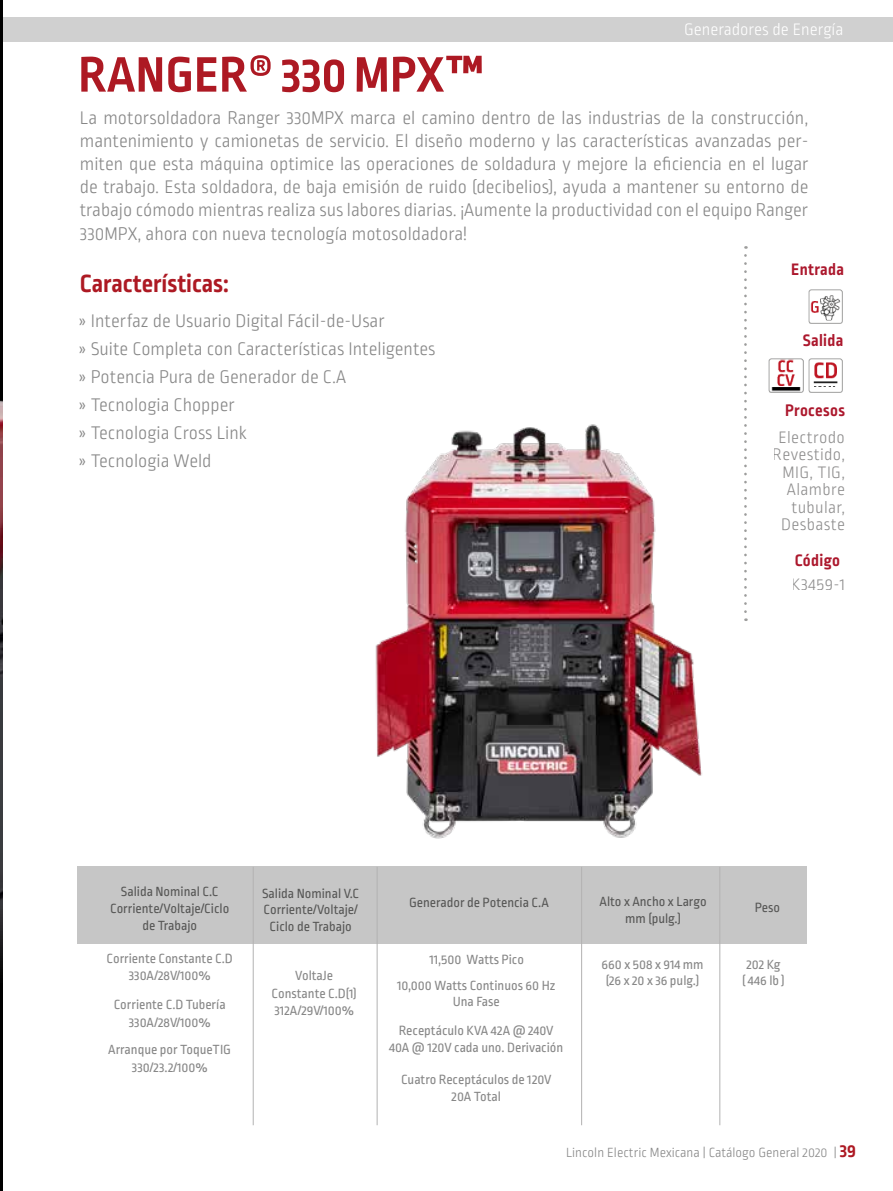
<style>
.page{position:relative;width:893px;height:1191px;background:#fff}
.page>*{position:absolute;margin:0;border:0;box-sizing:border-box;transform-origin:0 0}
.t1{font:700 52.5px "Ropa Sans Pro";letter-spacing:.01em;color:#ad1923}
.t2{font:700 26.25px "Ropa Sans Pro";color:#ad1923}
.t3{font:300 19.25px/23.1px "Ropa Sans Pro";color:#878787;text-align:justify}
.t4{font:300 17.5px/17.5px "Ropa Sans Pro";letter-spacing:.02em;color:#706f6f;text-align:right}
.t5{font:700 17.5px "Ropa Sans Pro";letter-spacing:.02em;color:#ac182d}
.t6{font:300 17.5px "Ropa Sans Pro";color:#fff}
.t7{font:14px/17.5px "Ropa Sans Pro";color:#878787;text-align:center}
.t8{font:14px/16.8px "Ropa Sans Pro";color:#575756;text-align:center}
.t9{font:300 14px "Ropa Sans Pro";color:#878787}
.s1{font-weight:700;font-size:19.25px;color:#ad1923}
</style>
<div class="page">
<div style="left:0;top:17px;width:893px;height:25px;background:#d0d0d0"></div>
<svg style="left:744px;top:255px;width:3px;height:366px"></svg>
<img style="left:375px;top:424px;width:327px;height:415px">
<hr style="left:0;top:0;width:2px;height:1191px;background:#000">
<img style="left:0;top:400px;width:2px;height:571px">
<div style="left:77px;top:867px;width:730px;height:77px;background:#c6c6c6"></div>
<hr style="left:253px;top:867px;width:1px;height:258px;background:#b3b2b2">
<hr style="left:377px;top:867px;width:1px;height:258px;background:#b3b2b2">
<hr style="left:581px;top:867px;width:1px;height:258px;background:#b3b2b2">
<hr style="left:719px;top:867px;width:1px;height:258px;background:#b3b2b2">
<img style="left:808px;top:289px;width:35px;height:35px">
<img style="left:808px;top:358px;width:35px;height:34px">
<img style="left:769px;top:358px;width:34px;height:34px">
<h1 class="t1" style="left:78px;top:45px;width:407px">RANGER® 330 MPX™</h1>
<p class="t6" style="left:684px;top:20px;width:161px">Generadores de Energía</p>
<p class="t3" style="left:80px;top:107px;width:730px">La motorsoldadora Ranger 330MPX marca el camino dentro de las industrias de la construcción, mantenimiento y camionetas de servicio. El diseño moderno y las características avanzadas per&shy;miten que esta máquina optimice las operaciones de soldadura y mejore la eficiencia en el lugar de trabajo. Esta soldadora, de baja emisión de ruido (decibelios), ayuda a mantener su entorno de trabajo cómodo mientras realiza sus labores diarias. ¡Aumente la productividad con el equipo Ranger 330MPX, ahora con nueva tecnología motosoldadora!</p>
<h2 class="t2" style="left:80px;top:268px;width:150px">Características:</h2>
<p class="t3" style="left:78px;top:308px;width:359px;line-height:28px;text-align:left">» Interfaz de Usuario Digital Fácil-de-Usar<br>» Suite Completa con Características Inteligentes » Potencia Pura de Generador de C.A<br>» Tecnologia Chopper<br>» Tecnologia Cross Link<br>» Tecnologia Weld</p>
<p class="t5" style="left:791px;top:259px;width:54px">Entrada</p>
<p class="t5" style="left:803px;top:330px;width:42px">Salida</p>
<p class="t5" style="left:785px;top:401px;width:61px">Procesos</p>
<p class="t4" style="left:773px;top:429px;width:74px">Electrodo<br>Revestido,<br>MIG, TIG,<br>Alambre tubular,<br>Desbaste</p>
<p class="t5" style="left:795px;top:550px;width:47px">Código</p>
<p class="t4" style="left:792px;top:576px;width:55px">K3459-1</p>
<p class="t8" style="left:110px;top:884px;width:121px">Salida Nominal C.C<br>Corriente/Voltaje/Ciclo de Trabajo</p>
<p class="t7" style="left:107px;top:950px;width:128px">Corriente Constante C.D<br>330A/28V/100%</p>
<p class="t7" style="left:114px;top:996px;width:113px">Corriente C.D Tubería<br>330A/28V/100%</p>
<p class="t7" style="left:108px;top:1042px;width:124px">Arranque por ToqueTIG<br>330/23.2/100%</p>
<p class="t8" style="left:262px;top:885px;width:98px">Salida Nominal V.C<br>Corriente/Voltaje/<br>Ciclo de Trabajo</p>
<p class="t7" style="left:272px;top:967px;width:87px">VoltaJe<br>Constante C.D(1)<br>312A/29V/100%</p>
<p class="t8" style="left:409px;top:895px;width:141px">Generador de Potencia C.A</p>
<p class="t8" style="left:600px;top:894px;width:109px">Alto x Ancho x Largo mm (pulg.)</p>
<p class="t8" style="left:755px;top:899px;width:27px">Peso</p>
<p class="t7" style="left:397px;top:946px;width:160px;line-height:26.1px">11,500 Watts Pico<br>10,000 Watts Continuos 60 Hz</p>
<p class="t7" style="left:399px;top:988px;width:156px;line-height:28.5px">Una Fase<br>Receptáculo KVA 42A @ 240V</p>
<p class="t7" style="left:389px;top:1039px;width:176px">40A @ 120V cada uno. Derivación</p>
<p class="t7" style="left:401px;top:1072px;width:152px;line-height:16.8px">Cuatro Receptáculos de 120V<br>20A Total</p>
<p class="t7" style="left:602px;top:957px;width:103px;line-height:15.8px">660 x 508 x 914 mm (26 x 20 x 36 pulg.)</p>
<p class="t7" style="left:742px;top:957px;width:44px;line-height:15.8px">202 Kg<br>( 446 lb )</p>
<p class="t9" style="left:566px;top:1144px;width:291px">Lincoln Electric Mexicana | Catálogo General 2020 | <span class="s1">39</span></p>
</div>
